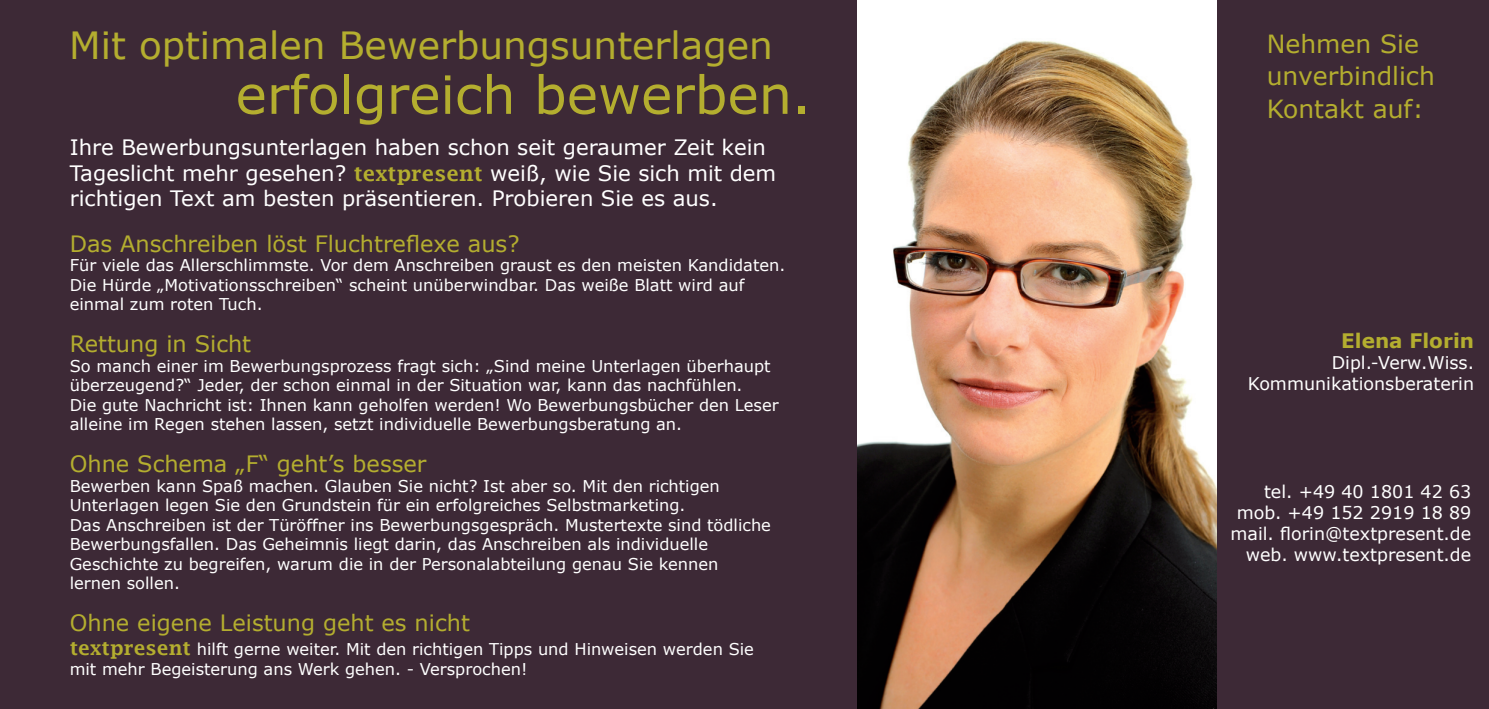
<style>
.page{position:relative;width:1489px;height:709px;background:#fff}
.page>*{position:absolute;margin:0;border:0;box-sizing:border-box;transform-origin:0 0}
.t1{font:52.5px "Verdana";color:#b4ae2f}
.t2{font:37.5px "Verdana";color:#b4ae2f}
.t3{font:25px/32.5px "Verdana";color:#b4ae2f}
.t4{font:22.5px "Verdana";color:#b4ae2f}
.t5{font:21.25px/25.5px "Verdana";color:#fff}
.t6{font:700 20px "Verdana";color:#b4ae2f}
.t7{font:17.5px/21px "Verdana";color:#fff;text-align:right}
.t8{font:16.25px/19.5px "Verdana";color:#fff}
.s1{font-family:"Lucida Fax";font-weight:600;color:#b4ae2f}
.s2{font-family:"Lucida Fax";font-weight:600;font-size:20px;color:#b4ae2f}
</style>
<div class="page">
<div style="left:0;top:0;width:1488px;height:709px;background:#3d2936"></div>
<img style="left:857px;top:14px;width:359px;height:695px">
<h2 class="t2" style="left:69px;top:19px;width:705px">Mit optimalen Bewerbungsunterlagen</h2>
<h1 class="t1" style="left:235px;top:59px;width:577px">erfolgreich bewerben.</h1>
<h3 class="t5" style="left:70px;top:134px;width:708px">Ihre Bewerbungsunterlagen haben schon seit geraumer Zeit kein<br>Tageslicht mehr gesehen? <span class="s1">textpresent</span> weiß, wie Sie sich mit dem richtigen Text am besten präsentieren. Probieren Sie es aus.</h3>
<h3 class="t4" style="left:70px;top:228px;width:451px">Das Anschreiben löst Fluchtreflexe aus?</h3>
<p class="t8" style="left:70px;top:255px;width:717px">Für viele das Allerschlimmste. Vor dem Anschreiben graust es den meisten Kandidaten.<br>Die Hürde „Motivationsschreiben“ scheint unüberwindbar. Das weiße Blatt wird auf einmal zum roten Tuch.</p>
<h3 class="t4" style="left:70px;top:328px;width:183px">Rettung in Sicht</h3>
<p class="t8" style="left:70px;top:356px;width:710px">So manch einer im Bewerbungsprozess fragt sich: „Sind meine Unterlagen überhaupt überzeugend?“ Jeder, der schon einmal in der Situation war, kann das nachfühlen.<br>Die gute Nachricht ist: Ihnen kann geholfen werden! Wo Bewerbungsbücher den Leser alleine im Regen stehen lassen, setzt individuelle Bewerbungsberatung an.</p>
<h3 class="t4" style="left:70px;top:448px;width:358px">Ohne Schema „F“ geht’s besser</h3>
<p class="t8" style="left:70px;top:476px;width:702px">Bewerben kann Spaß machen. Glauben Sie nicht? Ist aber so. Mit den richtigen Unterlagen legen Sie den Grundstein für ein erfolgreiches Selbstmarketing.<br>Das Anschreiben ist der Türöffner ins Bewerbungsgespräch. Mustertexte sind tödliche Bewerbungsfallen. Das Geheimnis liegt darin, das Anschreiben als individuelle Geschichte zu begreifen, warum die in der Personalabteilung genau Sie kennen lernen sollen.</p>
<h3 class="t4" style="left:70px;top:607px;width:401px">Ohne eigene Leistung geht es nicht</h3>
<p class="t8" style="left:70px;top:639px;width:685px"><span class="s2">textpresent</span> hilft gerne weiter. Mit den richtigen Tipps und Hinweisen werden Sie mit mehr Begeisterung ans Werk gehen. - Versprochen!</p>
<h3 class="t3" style="left:1266px;top:27px;width:169px">Nehmen Sie unverbindlich<br>Kontakt auf:</h3>
<p class="t6" style="left:1340px;top:326px;width:134px">Elena Florin</p>
<p class="t7" style="left:1247px;top:351px;width:228px">Dipl.-Verw.Wiss.<br>Kommunikationsberaterin</p>
<p class="t7" style="left:1230px;top:481px;width:242px">tel. +49 40 1801 42 63 mob. +49 152 2919 18 89 mail. florin@textpresent.de web. www.textpresent.de</p>
</div>
